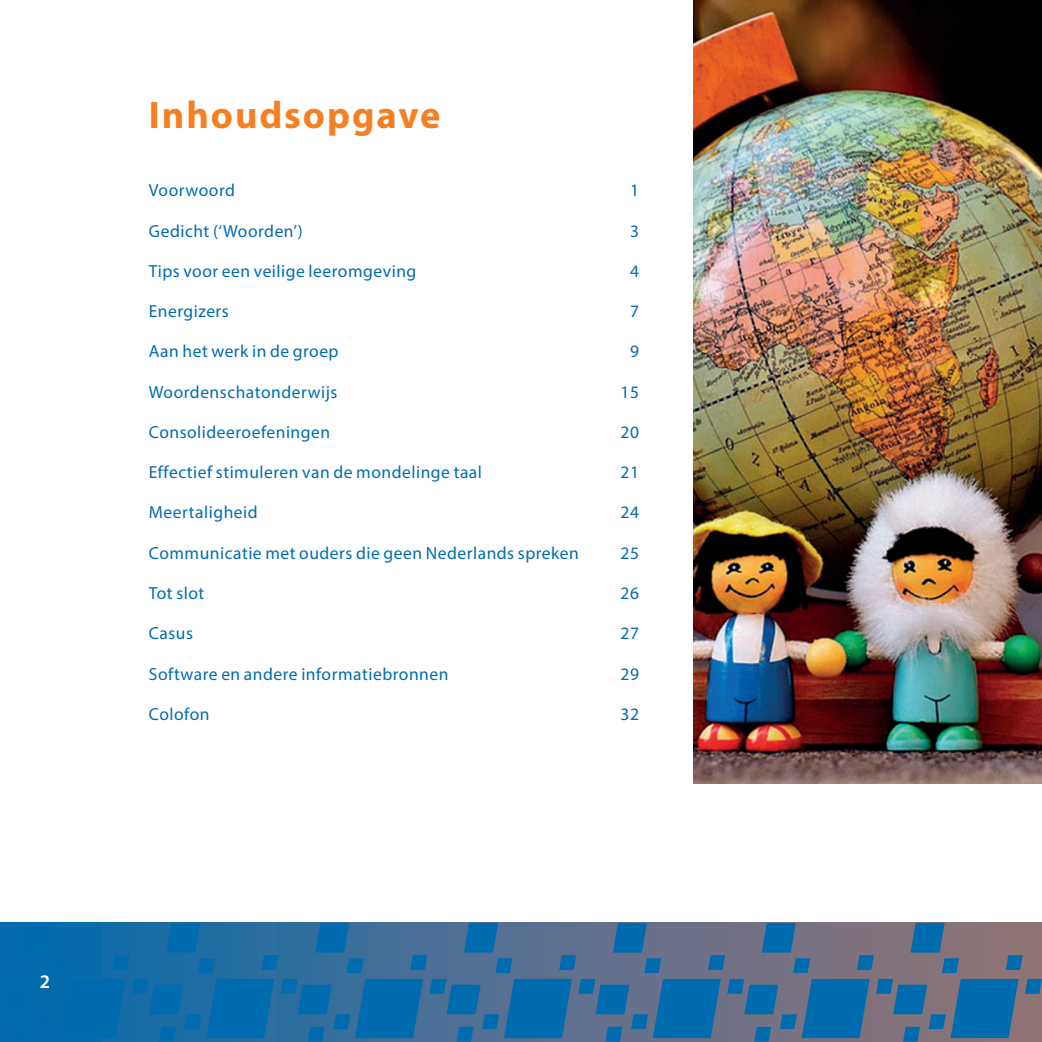
<style>
.page{position:relative;width:1042px;height:1042px;background:#fff}
.page>*{position:absolute;margin:0;border:0;box-sizing:border-box;transform-origin:0 0}
.hoofdstuk_kop{font:700 38.5px "Myriad Pro";letter-spacing:.05em;color:#f57f21}
.t1{font:600 19.25px "Myriad Pro";color:#fff}
.platte_tekst{font:17.5px "Myriad Pro";letter-spacing:.03em;color:#006cb0}
</style>
<div class="page">
<div style="left:0;top:923px;width:1042px;height:119px;background:linear-gradient(to right,#066bae,#9b7474)"></div>
<svg style="left:1025px;top:979px;width:17px;height:35px"></svg>
<svg style="left:1005px;top:955px;width:17px;height:15px"></svg>
<svg style="left:942px;top:958px;width:17px;height:15px"></svg>
<svg style="left:910px;top:923px;width:34px;height:29px"></svg>
<svg style="left:876px;top:979px;width:142px;height:62px;background:#3a6f98"></svg>
<svg style="left:857px;top:955px;width:17px;height:15px"></svg>
<svg style="left:793px;top:958px;width:17px;height:15px"></svg>
<svg style="left:761px;top:923px;width:35px;height:29px"></svg>
<svg style="left:727px;top:979px;width:143px;height:62px;background:#346e9b"></svg>
<svg style="left:708px;top:955px;width:17px;height:15px"></svg>
<svg style="left:644px;top:958px;width:17px;height:15px"></svg>
<svg style="left:613px;top:923px;width:34px;height:29px"></svg>
<svg style="left:578px;top:979px;width:143px;height:62px;background:#2d6d9f"></svg>
<svg style="left:559px;top:955px;width:17px;height:15px"></svg>
<svg style="left:495px;top:958px;width:17px;height:15px"></svg>
<svg style="left:464px;top:923px;width:34px;height:29px"></svg>
<svg style="left:429px;top:979px;width:143px;height:62px;background:#246da3"></svg>
<svg style="left:410px;top:955px;width:17px;height:15px"></svg>
<svg style="left:346px;top:958px;width:18px;height:15px"></svg>
<svg style="left:315px;top:923px;width:34px;height:29px"></svg>
<svg style="left:281px;top:979px;width:142px;height:62px;background:#176da7"></svg>
<svg style="left:261px;top:955px;width:17px;height:15px"></svg>
<svg style="left:198px;top:958px;width:17px;height:15px"></svg>
<svg style="left:166px;top:923px;width:34px;height:29px"></svg>
<svg style="left:132px;top:979px;width:142px;height:62px;background:#0d6caa"></svg>
<svg style="left:113px;top:955px;width:17px;height:15px"></svg>
<svg style="left:49px;top:958px;width:17px;height:15px"></svg>
<svg style="left:17px;top:923px;width:35px;height:29px"></svg>
<div style="left:0;top:979px;width:125px;height:62px;background:#006cb0"></div>
<img style="left:693px;top:0;width:349px;height:783px">
<p class="hoofdstuk_kop" style="left:149px;top:90px;width:293px">Inhoudsopgave</p>
<p class="platte_tekst" style="left:149px;top:180px;width:88px">Voorwoord</p>
<p class="platte_tekst" style="left:630px;top:180px;width:10px">1</p>
<p class="platte_tekst" style="left:149px;top:220px;width:155px">Gedicht (‘Woorden’)</p>
<p class="platte_tekst" style="left:630px;top:220px;width:10px">3</p>
<p class="platte_tekst" style="left:149px;top:260px;width:269px">Tips voor een veilige leeromgeving</p>
<p class="platte_tekst" style="left:630px;top:260px;width:10px">4</p>
<p class="platte_tekst" style="left:149px;top:300px;width:81px">Energizers</p>
<p class="platte_tekst" style="left:630px;top:300px;width:10px">7</p>
<p class="platte_tekst" style="left:149px;top:341px;width:191px">Aan het werk in de groep</p>
<p class="platte_tekst" style="left:630px;top:341px;width:10px">9</p>
<p class="platte_tekst" style="left:149px;top:381px;width:190px">Woordenschatonderwijs</p>
<p class="platte_tekst" style="left:620px;top:381px;width:20px">15</p>
<p class="platte_tekst" style="left:149px;top:421px;width:183px">Consolideeroefeningen</p>
<p class="platte_tekst" style="left:620px;top:421px;width:20px">20</p>
<p class="platte_tekst" style="left:149px;top:461px;width:335px">Effectief stimuleren van de mondelinge taal</p>
<p class="platte_tekst" style="left:620px;top:461px;width:20px">21</p>
<p class="platte_tekst" style="left:149px;top:502px;width:110px">Meertaligheid</p>
<p class="platte_tekst" style="left:620px;top:502px;width:20px">24</p>
<p class="platte_tekst" style="left:149px;top:542px;width:431px">Communicatie met ouders die geen Nederlands spreken</p>
<p class="platte_tekst" style="left:620px;top:542px;width:20px">25</p>
<p class="platte_tekst" style="left:149px;top:582px;width:57px">Tot slot</p>
<p class="platte_tekst" style="left:620px;top:582px;width:20px">26</p>
<p class="platte_tekst" style="left:149px;top:622px;width:46px">Casus</p>
<p class="platte_tekst" style="left:620px;top:622px;width:20px">27</p>
<p class="platte_tekst" style="left:149px;top:663px;width:301px">Software en andere informatiebronnen</p>
<p class="platte_tekst" style="left:620px;top:663px;width:20px">29</p>
<p class="platte_tekst" style="left:149px;top:703px;width:62px">Colofon</p>
<p class="platte_tekst" style="left:620px;top:703px;width:20px">32</p>
<p class="t1" style="left:40px;top:970px;width:12px">2</p>
</div>
